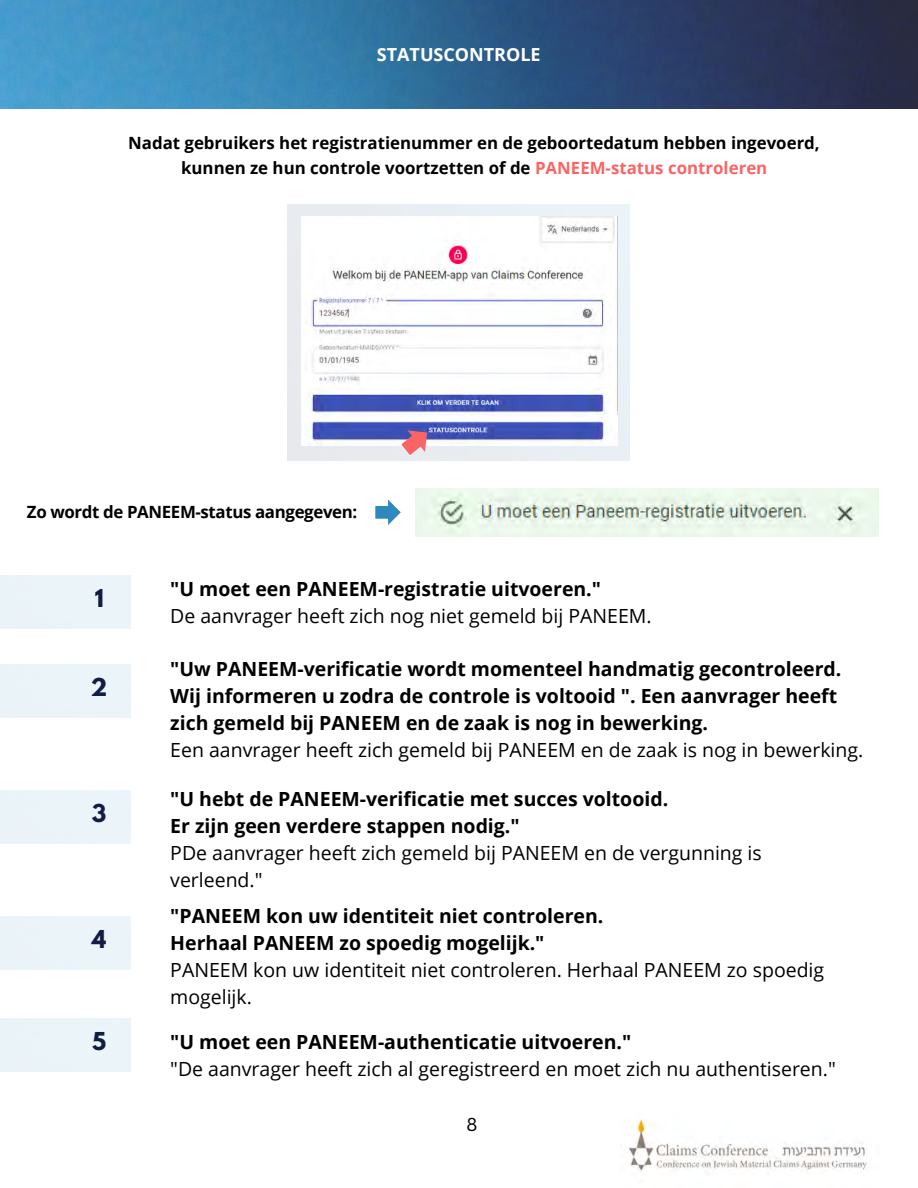
<style>
.page{position:relative;width:918px;height:1188px;background:#fff}
.page>*{position:absolute;margin:0;border:0;box-sizing:border-box;transform-origin:0 0}
.t1{font:700 21.9px "Open Sans";letter-spacing:.05em;color:#fff}
.t2{font:700 21.9px "League Spartan";color:#131d44}
.t3{font:700 19.5px/27px "Open Sans";color:#000}
.t4{font:19.5px/27px "Open Sans";color:#000}
.t5{font:18.15px "Canva Sans";color:#000}
.t6{font:700 18px "Open Sans";color:#fff}
.t7{font:700 16.8px/24.8px "Open Sans";color:#000;text-align:center}
.t8{font:700 16.8px "Open Sans";letter-spacing:-.02em;color:#000}
.s1{color:#fb6464}
</style>
<div class="page">
<img style="left:0;top:0;width:918px;height:108px">
<div style="left:288px;top:204px;width:342px;height:257px;background:#e8edf2"></div>
<img style="left:301px;top:216px;width:316px;height:230px">
<svg style="left:401px;top:430px;width:26px;height:25px"></svg>
<img style="left:415px;top:488px;width:464px;height:48px">
<svg style="left:375px;top:500px;width:26px;height:25px"></svg>
<img style="left:628px;top:1119px;width:239px;height:53px">
<p class="t1" style="left:332px;top:38px;width:238px">PROZESSABSCHLUSS</p>
<p class="t6" style="left:377px;top:42px;width:165px">STATUSCONTROLE</p>
<p class="t7" style="left:128px;top:130px;width:693px">Nadat gebruikers het registratienummer en de geboortedatum hebben ingevoerd, kunnen ze hun controle voortzetten of de <span class="s1">PANEEM-status controleren</span></p>
<p class="t8" style="left:27px;top:500px;width:332px">Zo wordt de PANEEM-status aangegeven:</p>
<p class="t2" style="left:95px;top:588px;width:11px">1</p>
<p class="t2" style="left:91px;top:676px;width:18px">2</p>
<p class="t2" style="left:92px;top:802px;width:16px">3</p>
<p class="t2" style="left:92px;top:929px;width:16px">4</p>
<p class="t2" style="left:92px;top:1030px;width:16px">5</p>
<p class="t3" style="left:170px;top:575px;width:432px">"U moet een PANEEM-registratie uitvoeren."</p>
<p class="t4" style="left:170px;top:602px;width:483px">De aanvrager heeft zich nog niet gemeld bij PANEEM.</p>
<p class="t3" style="left:170px;top:655px;width:673px">"Uw PANEEM-verificatie wordt momenteel handmatig gecontroleerd.<br>Wij informeren u zodra de controle is voltooid ". Een aanvrager heeft zich gemeld bij PANEEM en de zaak is nog in bewerking.</p>
<p class="t4" style="left:170px;top:736px;width:694px">Een aanvrager heeft zich gemeld bij PANEEM en de zaak is nog in bewerking.</p>
<p class="t3" style="left:170px;top:785px;width:499px">"U hebt de PANEEM-verificatie met succes voltooid.</p>
<p class="t3" style="left:170px;top:812px;width:351px">Er zijn geen verdere stappen nodig."</p>
<p class="t4" style="left:170px;top:839px;width:593px">PDe aanvrager heeft zich gemeld bij PANEEM en de vergunning is verleend."</p>
<p class="t3" style="left:170px;top:902px;width:435px">"PANEEM kon uw identiteit niet controleren.</p>
<p class="t3" style="left:170px;top:929px;width:376px">Herhaal PANEEM zo spoedig mogelijk."</p>
<p class="t4" style="left:170px;top:956px;width:655px">PANEEM kon uw identiteit niet controleren. Herhaal PANEEM zo spoedig mogelijk.</p>
<p class="t3" style="left:170px;top:1028px;width:463px">"U moet een PANEEM-authenticatie uitvoeren."</p>
<p class="t4" style="left:170px;top:1055px;width:667px">"De aanvrager heeft zich al geregistreerd en moet zich nu authentiseren."</p>
<p class="t5" style="left:466px;top:1111px;width:13px">8</p>
</div>
